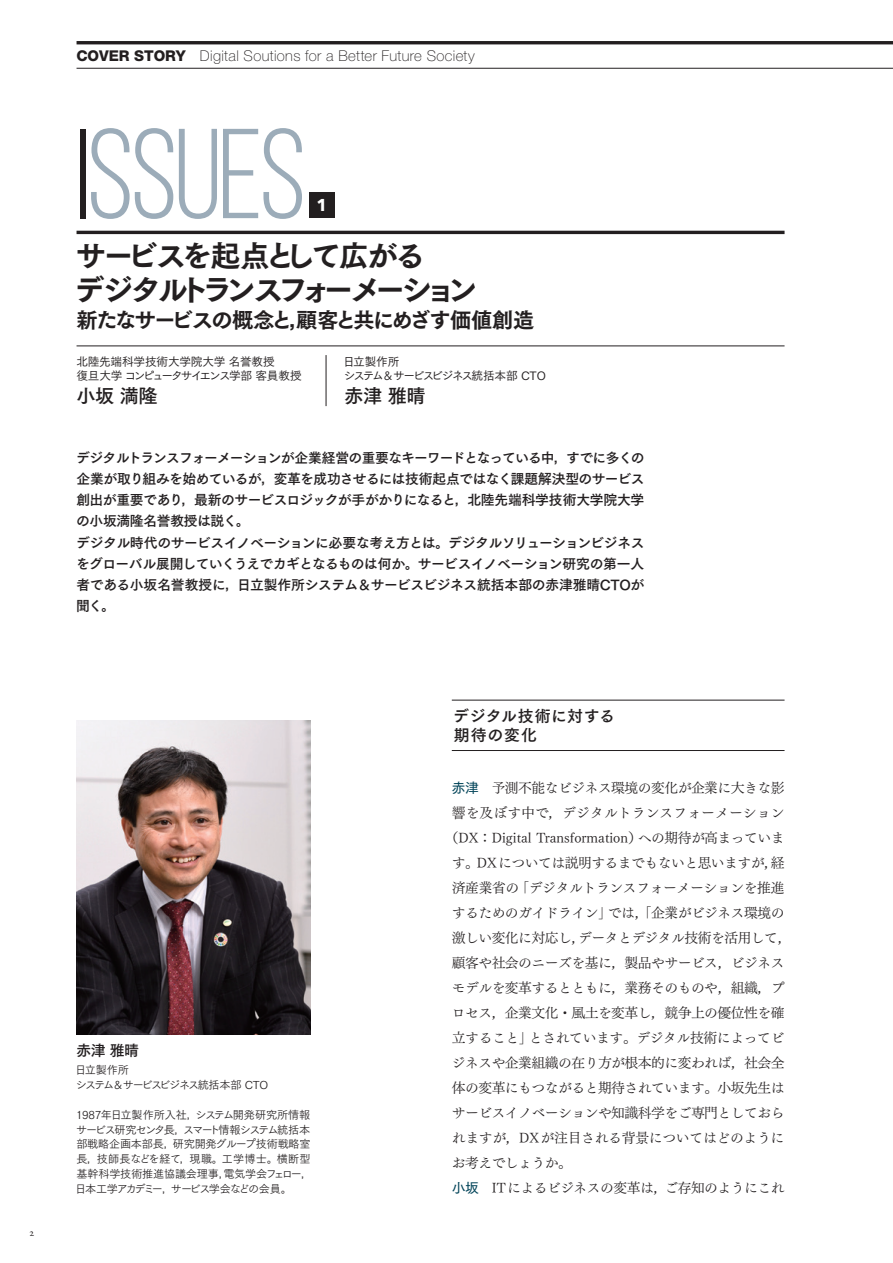
<style>
.page{position:relative;width:893px;height:1263px;background:#fff}
.page>*{position:absolute;margin:0;border:0;box-sizing:border-box;transform-origin:0 0}
.t1{font:127.5px "Bebas Neue";letter-spacing:-.03em;color:#9cacb9}
.t2{font:29.7px/34px "Tsuku Go Pro E";letter-spacing:-.115em;color:#231f20}
.t3{font:21.3px "Tsuku Go Pro E";letter-spacing:-.07em;color:#231f20}
.t4{font:19.2px "Tsuku Go Pro B";letter-spacing:-.025em;color:#231f20}
.t5{font:700 16.95px "Avenir Next LT Pro";color:#fff}
.t6{font:15.9px/19.2px "Tsuku Go Pro B";letter-spacing:.035em;color:#231f20}
.t7{font:100 14.85px "Helvetica Neue LT Std";letter-spacing:.025em;color:#231f20}
.t8{font:14.85px "Tsuku Go Pro B";color:#231f20}
.t9{font:13.8px "Tsuku Min Pro R";letter-spacing:-.04em;color:#231f20}
.t10{font:13.8px/21.3px "Tsuku Go Pro B";letter-spacing:-.04em;color:#231f20}
.t11{font:13.8px "Tsuku Min Pro R";color:#231f20}
.t12{font:13.8px "Tsuku Min Pro R";letter-spacing:-.02em;color:#231f20}
.t13{font:13.8px "Tsuku Min Pro R";letter-spacing:.005em;color:#231f20}
.t14{font:11.7px/13.8px "Tsuku Go Pro M";letter-spacing:-.025em;color:#231f20}
.t15{font:11.7px/13.8px "Tsuku Go Pro M";letter-spacing:-.11em;color:#231f20}
.t16{font:11.1px/14.9px "Tsuku Go Pro R";letter-spacing:-.025em;color:#231f20}
.t17{font:11.1px/14.9px "Tsuku Go Pro R";letter-spacing:-.11em;color:#231f20}
.t18{font:10.65px "Adobe Garamond Pro";color:#231f20}
.s1{font-weight:800}
.s2{color:#231f20}
.s3{font-family:"Tsuku Go Pro D";color:#004358}
</style>
<div class="page">
<hr style="left:77px;top:41px;width:816px;height:3px;background:#231f20">
<hr style="left:77px;top:68px;width:816px;height:1px;background:#231f20">
<hr style="left:77px;top:231px;width:707px;height:3px;background:#231f20">
<div style="left:309px;top:193px;width:25px;height:25px;background:#231f20"></div>
<hr style="left:77px;top:346px;width:707px;height:1px;background:#231f20">
<hr style="left:452px;top:700px;width:332px;height:1px;background:#231f20">
<hr style="left:452px;top:750px;width:332px;height:1px;background:#231f20">
<hr style="left:326px;top:355px;width:1px;height:51px;background:#231f20">
<img style="left:77px;top:721px;width:233px;height:313px">
<p class="t18" style="left:30px;top:1226px;width:6px">2</p>
<p class="t7" style="left:76px;top:47px;width:400px"><span class="s1">COVER STORY</span> Digital Soutions for a Better Future Society</p>
<h1 class="t1" style="left:74px;top:106px;width:233px"><span class="s2">I</span>SSUES</h1>
<p class="t5" style="left:316px;top:195px;width:12px">1</p>
<h2 class="t2" style="left:75px;top:236px;width:404px">サービスを起点として広がる<br>デジタルトランスフォーメーション</h2>
<h3 class="t3" style="left:76px;top:301px;width:459px">新たなサービスの概念と，顧客と共にめざす価値創造</h3>
<p class="t14" style="left:76px;top:354px;width:227px">北陸先端科学技術大学院大学 名誉教授<br>復旦大学 コンピュータサイエンス学部 客員教授</p>
<h3 class="t4" style="left:76px;top:379px;width:83px">小坂 満隆</h3>
<p class="t15" style="left:343px;top:354px;width:204px">日立製作所<br>システム＆サービスビジネス統括本部 CTO</p>
<h3 class="t4" style="left:344px;top:379px;width:83px">赤津 雅晴</h3>
<p class="t10" style="left:76px;top:445px;width:570px">デジタルトランスフォーメーションが企業経営の重要なキーワードとなっている中，すでに多くの企業が取り組みを始めているが，変革を成功させるには技術起点ではなく課題解決型のサービス創出が重要であり，最新のサービスロジックが手がかりになると，北陸先端科学技術大学院大学の小坂満隆名誉教授は説く。<br>デジタル時代のサービスイノベーションに必要な考え方とは。デジタルソリューションビジネスをグローバル展開していくうえでカギとなるものは何か。サービスイノベーション研究の第一人者である小坂名誉教授に，日立製作所システム＆サービスビジネス統括本部の赤津雅晴CTOが聞く。</p>
<p class="t8" style="left:76px;top:1037px;width:64px">赤津 雅晴</p>
<p class="t17" style="left:75px;top:1061px;width:195px">日立製作所<br>システム＆サービスビジネス統括本部 CTO</p>
<p class="t16" style="left:75px;top:1106px;width:238px">1987年日立製作所入社，システム開発研究所情報サービス研究センタ長，スマート情報システム統括本部戦略企画本部長，研究開発グループ技術戦略室長，技師長などを経て，現職。工学博士。横断型基幹科学技術推進協議会理事，電気学会フェロー，日本工学アカデミー，サービス学会などの会員。</p>
<p class="t6" style="left:453px;top:704px;width:163px">デジタル技術に対する期待の変化</p>
<p class="t9" style="left:452px;top:775px;width:334px"><span class="s3">赤津</span>　予測不能なビジネス環境の変化が企業に大きな影</p>
<p class="t13" style="left:452px;top:800px;width:334px">響を及ぼす中で，デジタルトランスフォーメーション</p>
<p class="t11" style="left:445px;top:825px;width:341px">（DX：Digital Transformation）への期待が高まっていま</p>
<p class="t9" style="left:452px;top:850px;width:334px">す。DXについては説明するまでもないと思いますが，経</p>
<p class="t9" style="left:452px;top:875px;width:334px">済産業省の「デジタルトランスフォーメーションを推進</p>
<p class="t9" style="left:452px;top:900px;width:334px">するためのガイドライン」では，「企業がビジネス環境の</p>
<p class="t9" style="left:452px;top:925px;width:341px">激しい変化に対応し，データとデジタル技術を活用して，</p>
<p class="t9" style="left:452px;top:950px;width:334px">顧客や社会のニーズを基に，製品やサービス，ビジネス</p>
<p class="t9" style="left:452px;top:975px;width:334px">モデルを変革するとともに，業務そのものや，組織，プ</p>
<p class="t9" style="left:452px;top:1000px;width:334px">ロセス，企業文化・風土を変革し，競争上の優位性を確</p>
<p class="t9" style="left:452px;top:1025px;width:334px">立すること」とされています。デジタル技術によってビ</p>
<p class="t9" style="left:452px;top:1050px;width:334px">ジネスや企業組織の在り方が根本的に変われば，社会全</p>
<p class="t9" style="left:452px;top:1075px;width:334px">体の変革にもつながると期待されています。小坂先生は</p>
<p class="t9" style="left:452px;top:1100px;width:334px">サービスイノベーションや知識科学をご専門としておら</p>
<p class="t12" style="left:452px;top:1125px;width:334px">れますが，DXが注目される背景についてはどのように</p>
<p class="t9" style="left:452px;top:1150px;width:122px">お考えでしょうか。</p>
<p class="t9" style="left:452px;top:1175px;width:334px"><span class="s3">小坂</span>　ITによるビジネスの変革は，ご存知のようにこれ</p>
</div>
